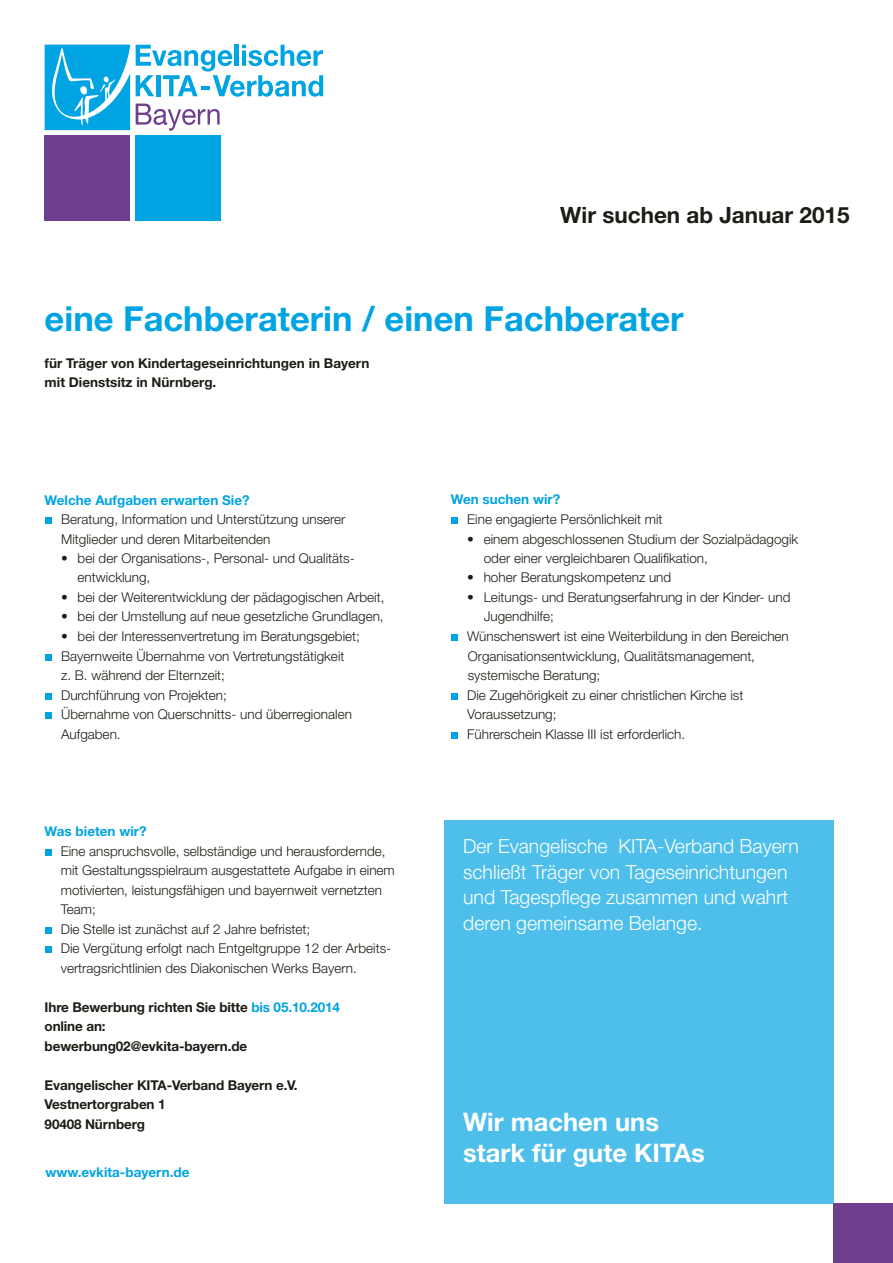
<style>
.page{position:relative;width:893px;height:1263px;background:#fff}
.page>*{position:absolute;margin:0;border:0;box-sizing:border-box;transform-origin:0 0}
.t1{font:700 34.5px "Helvetica Neue LT Pro";color:#00a4e2}
.t2{font:700 25.5px/30.6px "Helvetica Neue LT Pro";color:#fff}
.t3{font:700 22.5px "Helvetica Neue LT Pro";color:#1e1c15}
.t4{font:300 19.5px/25.5px "Helvetica Neue LT Pro";color:#fff}
.t5{font:300 13.5px/19.5px "Helvetica Neue LT Pro";color:#1e1c15}
.t6{font:700 13.5px/19.5px "Helvetica Neue LT Pro";letter-spacing:-.01em;color:#1e1c15}
.t7{font:700 13.5px "Helvetica Neue LT Pro";color:#00a4e2}
.s1{color:#00a4e2}
</style>
<div class="page">
<div style="left:833px;top:1203px;width:60px;height:60px;background:#6e3f8e"></div>
<div style="left:136px;top:136px;width:85px;height:85px;background:#00a4e2"></div>
<div style="left:45px;top:136px;width:85px;height:85px;background:#6e3f8e"></div>
<svg style="left:136px;top:45px;width:187px;height:52px"></svg>
<svg style="left:136px;top:104px;width:84px;height:27px"></svg>
<svg style="left:45px;top:45px;width:85px;height:85px"></svg>
<div style="left:444px;top:820px;width:389px;height:383px;background:#4dbfea"></div>
<div style="left:45px;top:517px;width:7px;height:7px;background:#00a4e2"></div>
<div style="left:45px;top:653px;width:7px;height:7px;background:#00a4e2"></div>
<div style="left:45px;top:692px;width:7px;height:7px;background:#00a4e2"></div>
<div style="left:45px;top:712px;width:7px;height:7px;background:#00a4e2"></div>
<div style="left:45px;top:848px;width:7px;height:7px;background:#00a4e2"></div>
<div style="left:45px;top:926px;width:7px;height:7px;background:#00a4e2"></div>
<div style="left:45px;top:946px;width:7px;height:7px;background:#00a4e2"></div>
<div style="left:451px;top:517px;width:7px;height:7px;background:#00a4e2"></div>
<div style="left:451px;top:634px;width:7px;height:7px;background:#00a4e2"></div>
<div style="left:451px;top:692px;width:7px;height:7px;background:#00a4e2"></div>
<div style="left:451px;top:731px;width:7px;height:7px;background:#00a4e2"></div>
<h3 class="t3" style="left:560px;top:201px;width:291px">Wir suchen ab Januar 2015</h3>
<h1 class="t1" style="left:45px;top:298px;width:640px">eine Fachberaterin / einen Fachberater</h1>
<p class="t6" style="left:45px;top:353px;width:326px">für Träger von Kindertageseinrichtungen in Bayern mit Dienstsitz in Nürnberg.</p>
<p class="t7" style="left:45px;top:491px;width:206px">Welche Aufgaben erwarten Sie?</p>
<p class="t5" style="left:61px;top:509px;width:286px">Beratung, Information und Unterstützung unserer<br>Mitglieder und deren Mitarbeitenden</p>
<p class="t5" style="left:78px;top:548px;width:279px;text-indent:-16px">• bei der Organisations-, Personal- und Qualitäts&shy;entwicklung,</p>
<p class="t5" style="left:61px;top:587px;width:325px">• bei der Weiterentwicklung der pädagogischen Arbeit,</p>
<p class="t5" style="left:61px;top:607px;width:324px">• bei der Umstellung auf neue gesetzliche Grundlagen,</p>
<p class="t5" style="left:61px;top:626px;width:300px">• bei der Interessenvertretung im Beratungsgebiet; Bayernweite Übernahme von Vertretungstätigkeit<br>z. B. während der Elternzeit;<br>Durchführung von Projekten;<br>Übernahme von Querschnitts- und überregionalen Aufgaben.</p>
<p class="t7" style="left:45px;top:823px;width:103px">Was bieten wir?</p>
<p class="t5" style="left:61px;top:841px;width:336px">Eine anspruchsvolle, selbständige und herausfordernde, mit Gestaltungsspielraum ausgestattete Aufgabe in einem motivierten, leistungsfähigen und bayernweit vernetzten Team;<br>Die Stelle ist zunächst auf 2 Jahre befristet;<br>Die Vergütung erfolgt nach Entgeltgruppe 12 der Arbeits&shy;vertragsrichtlinien des Diakonischen Werks Bayern.</p>
<p class="t6" style="left:45px;top:997px;width:297px">Ihre Bewerbung richten Sie bitte <span class="s1">bis 05.10.2014 </span>online an:<br>bewerbung02@evkita-bayern.de</p>
<p class="t6" style="left:45px;top:1075px;width:255px">Evangelischer KITA-Verband Bayern e.V.<br>Vestnertorgraben 1<br>90408 Nürnberg</p>
<p class="t7" style="left:45px;top:1164px;width:145px">www.evkita-bayern.de</p>
<p class="t7" style="left:451px;top:491px;width:111px">Wen suchen wir?</p>
<p class="t5" style="left:467px;top:509px;width:197px">Eine engagierte Persönlichkeit mit</p>
<p class="t5" style="left:484px;top:529px;width:316px;text-indent:-17px">• einem abgeschlossenen Studium der Sozialpädagogik oder einer vergleichbaren Qualifikation,</p>
<p class="t5" style="left:467px;top:568px;width:206px">• hoher Beratungskompetenz und</p>
<p class="t5" style="left:467px;top:587px;width:325px">• Leitungs- und Beratungserfahrung in der Kinder- und</p>
<p class="t5" style="left:484px;top:607px;width:72px">Jugendhilfe;</p>
<p class="t5" style="left:467px;top:626px;width:323px">Wünschenswert ist eine Weiterbildung in den Bereichen</p>
<p class="t5" style="left:468px;top:646px;width:289px">Organisationsentwicklung, Qualitätsmanagement,</p>
<p class="t5" style="left:468px;top:665px;width:134px">systemische Beratung;</p>
<p class="t5" style="left:467px;top:685px;width:278px">Die Zugehörigkeit zu einer christlichen Kirche ist</p>
<p class="t5" style="left:467px;top:704px;width:91px">Voraussetzung;</p>
<p class="t5" style="left:467px;top:724px;width:220px">Führerschein Klasse III ist erforderlich.</p>
<h3 class="t4" style="left:463px;top:833px;width:337px">Der Evangelische KITA-Verband Bayern schließt Träger von Tageseinrichtungen und Tagespflege zusammen und wahrt deren gemeinsame Belange.</h3>
<h2 class="t2" style="left:463px;top:1106px;width:243px">Wir machen uns stark für gute KITAs</h2>
</div>
